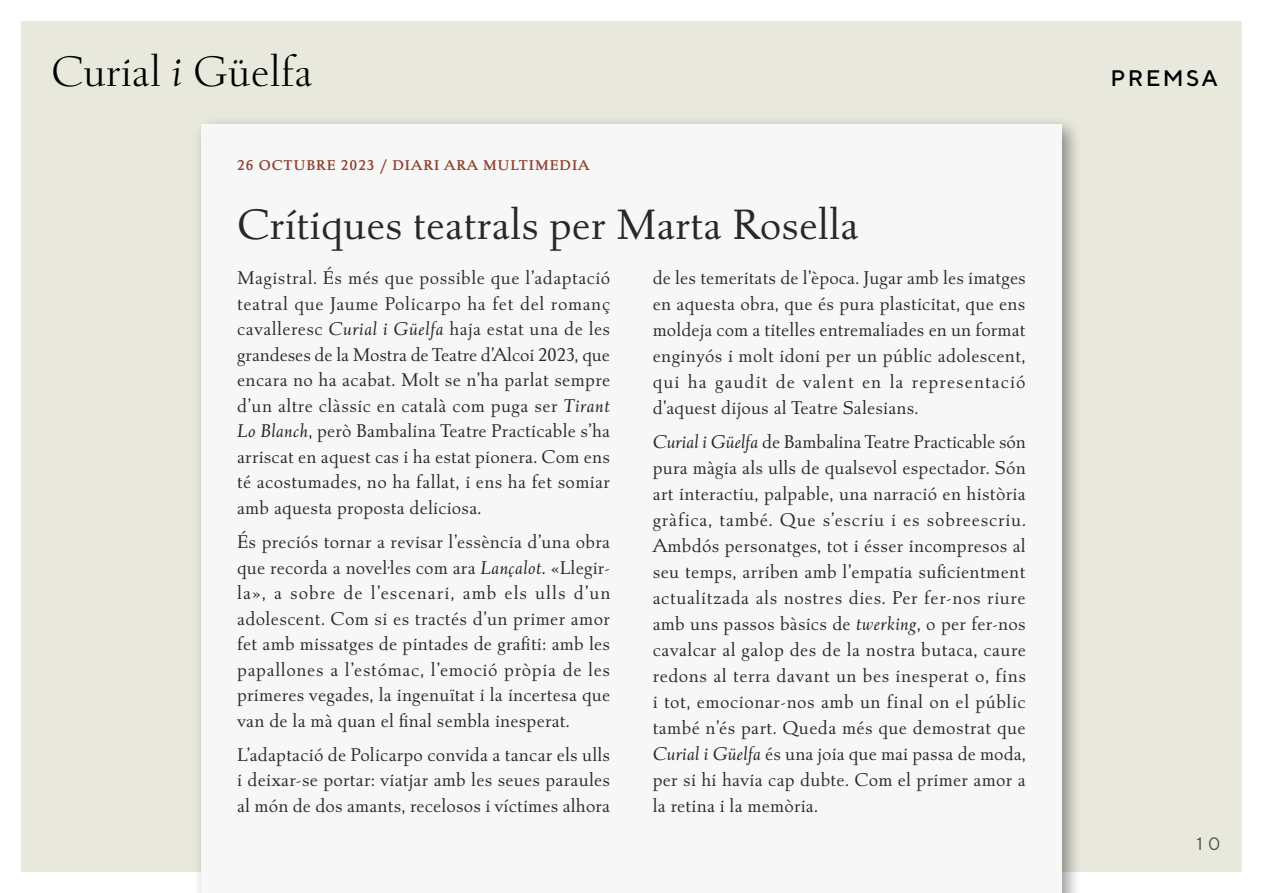
<style>
.page{position:relative;width:1263px;height:893px;background:#fff}
.page>*{position:absolute;margin:0;border:0;box-sizing:border-box;transform-origin:0 0}
.t1{font:45px "Albertan Pro";color:#282827}
.t2{font:300 45px "Albertan Pro";color:#000}
.t3{font:500 22.5px "TT Norms";letter-spacing:.1em;color:#000}
.t4{font:19.5px/26px "Albertan Pro";letter-spacing:.01em;color:#282827;text-align:justify}
.t5{font:18px "TT Norms";color:#4d4d4d}
.t6{font:600 15px "Albertan Pro";letter-spacing:.07em;color:#903f2d}
.s1{font-style:italic}
</style>
<div class="page">
<div style="left:21px;top:21px;width:1221px;height:851px;background:#e8e8dd"></div>
<div style="left:193px;top:116px;width:889px;height:777px;background:#000;opacity:.4"></div>
<div style="left:201px;top:124px;width:861px;height:769px;background:#f6f7f6"></div>
<h1 class="t2" style="left:51px;top:44px;width:263px">Curial <span class="s1">i</span> Güelfa</h1>
<p class="t6" style="left:237px;top:155px;width:354px">26 OCTUBRE 2023 / DIARI ARA MULTIMEDIA</p>
<h1 class="t1" style="left:237px;top:197px;width:623px">Crítiques teatrals per Marta Rosella</h1>
<p class="t4" style="left:237px;top:265px;width:375px;line-height:25.5px">Magistral. És més que possible que l’adaptació teatral que Jaume Policarpo ha fet del romanç cavalleresc <span class="s1">Curial i Güelfa</span> haja estat una de les grandeses de la Mostra de Teatre d’Alcoi 2023, que encara no ha acabat. Molt se n’ha parlat sempre d’un altre clàssic en català com puga ser <span class="s1">Tirant Lo Blanch</span>, però Bambalina Teatre Practicable s’ha arriscat en aquest cas i ha estat pionera. Com ens té acostumades, no ha fallat, i ens ha fet somiar amb aquesta proposta deliciosa.</p>
<p class="t4" style="left:237px;top:529px;width:375px;line-height:25.5px">És preciós tornar a revisar l’essència d’una obra que recorda a novel·les com ara <span class="s1">Lançalot</span>. «Llegir&shy;la», a sobre de l’escenari, amb els ulls d’un adolescent. Com si es tractés d’un primer amor fet amb missatges de pintades de grafiti: amb les papallones a l’estómac, l’emoció pròpia de les primeres vegades, la ingenuïtat i la incertesa que van de la mà quan el final sembla inesperat.</p>
<p class="t4" style="left:237px;top:742px;width:375px;line-height:25.5px">L’adaptació de Policarpo convida a tancar els ulls i deixar-se portar: viatjar amb les seues paraules al món de dos amants, recelosos i víctimes alhora</p>
<p class="t4" style="left:653px;top:264px;width:375px">de les temeritats de l’època. Jugar amb les imatges en aquesta obra, que és pura plasticitat, que ens moldeja com a titelles entremaliades en un format enginyós i molt idoni per un públic adolescent, qui ha gaudit de valent en la representació d’aquest dijous al Teatre Salesians.</p>
<p class="t4" style="left:653px;top:429px;width:375px"><span class="s1">Curial i Güelfa</span> de Bambalina Teatre Practicable són pura màgia als ulls de qualsevol espectador. Són art interactiu, palpable, una narració en història gràfica, també. Que s’escriu i es sobreescriu.<br>Ambdós personatges, tot i ésser incompresos al seu temps, arriben amb l’empatia suficientment actualitzada als nostres dies. Per fer-nos riure amb uns passos bàsics de <span class="s1">twerking</span>, o per fer-nos cavalcar al galop des de la nostra butaca, caure redons al terra davant un bes inesperat o, fins i tot, emocionar-nos amb un final on el públic també n’és part. Queda més que demostrat que <span class="s1">Curial i Güelfa</span> és una joia que mai passa de moda, per si hi havia cap dubte. Com el primer amor a la retina i la memòria.</p>
<p class="t3" style="left:1110px;top:64px;width:109px">PREMSA</p>
<p class="t5" style="left:1196px;top:833px;width:25px">1 0</p>
</div>
